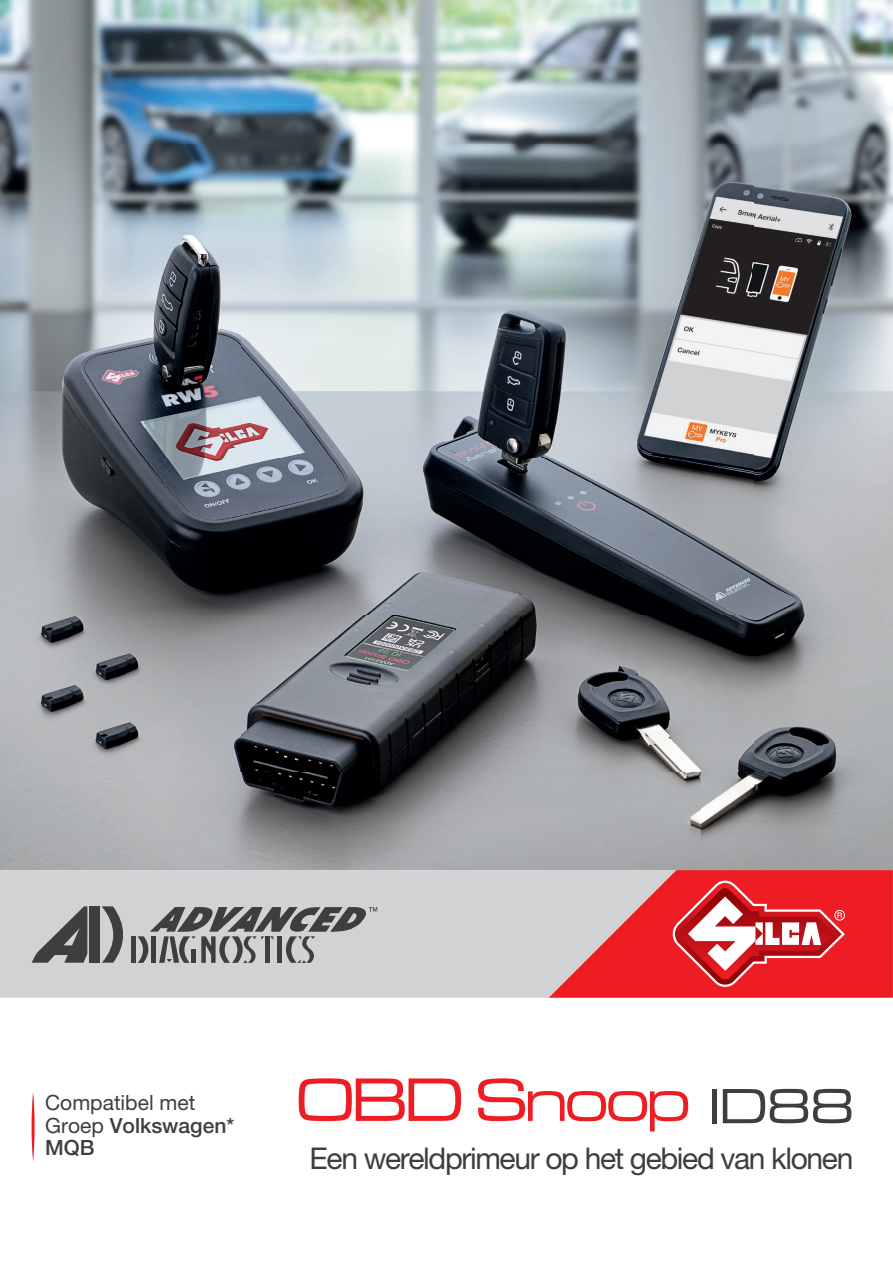
<style>
.page{position:relative;width:893px;height:1263px;background:#fff}
.page>*{position:absolute;margin:0;border:0;box-sizing:border-box;transform-origin:0 0}
.t1{font:63.6px "Microgramma D Medi Exte";letter-spacing:-.025em;color:#ee1d23}
.t2{font:30px "Helvetica Neue LT Std";letter-spacing:-.045em;color:#3e3e3f}
.t3{font:21px/22.5px "Helvetica Neue LT Std";color:#3e3e3f}
.s1{font-weight:500}
.s2{font-size:51.3px;color:#3e3e3f}
</style>
<div class="page">
<img style="left:0;top:0;width:893px;height:870px">
<div style="left:0;top:870px;width:893px;height:128px;background:#d1d2d4"></div>
<svg style="left:549px;top:870px;width:344px;height:128px"></svg>
<svg style="left:32px;top:906px;width:55px;height:57px"></svg>
<div style="left:90px;top:906px;width:10px;height:57px;background:#3e3e3f"></div>
<svg style="left:102px;top:906px;width:21px;height:57px"></svg>
<hr style="left:132px;top:936px;width:4px;height:27px;background:#3e3e3f">
<svg style="left:137px;top:907px;width:240px;height:56px"></svg>
<svg style="left:31px;top:1092px;width:4px;height:70px"></svg>
<p class="t3" style="left:45px;top:1091px;width:191px">Compatibel met<br>Groep <span class="s1">Volkswagen*<br>MQB</span></p>
<h1 class="t1" style="left:296px;top:1059px;width:559px">OBD Snoop <span class="s2">ID88</span></h1>
<p class="t2" style="left:310px;top:1140px;width:545px">Een wereldprimeur op het gebied van klonen</p>
</div>
